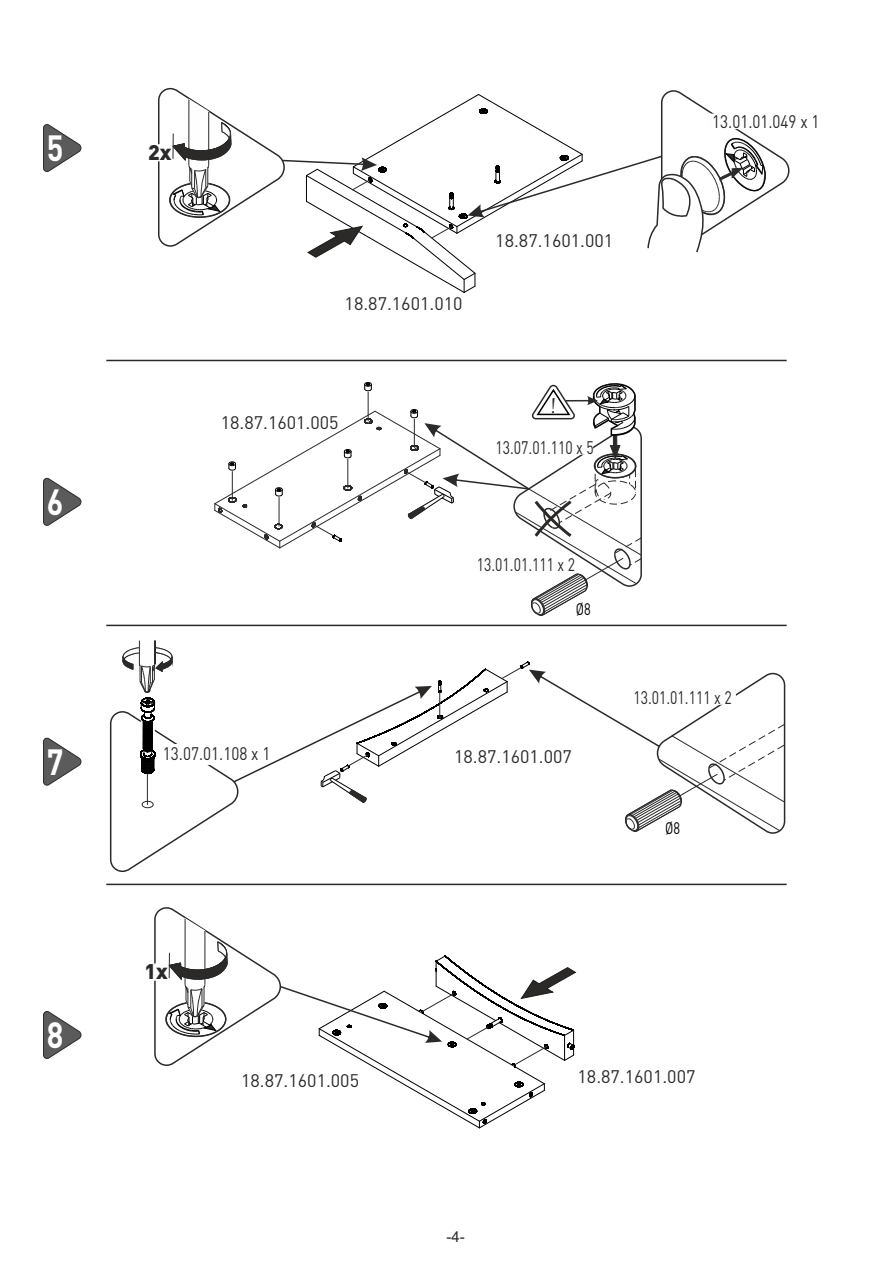
<style>
.page{position:relative;width:893px;height:1263px;background:#fff}
.page>*{position:absolute;margin:0;border:0;box-sizing:border-box;transform-origin:0 0}
.t1{font:700 36px "DINTR";color:#fefefe;scale:.85 1}
.t2{font:26.25px "Gabriola";color:#2b2a29}
.t3{font:900 21px "DINTR";color:#2b2a29}
.t4{font:18px "DINTR Regular";color:#2b2a29}
.t5{font:18px "DINTR Regular";color:#2b2a29;scale:.78 1}
.t6{font:18px "DINTR Regular";color:#2b2a29;scale:.85 1}
.t7{font:16.5px "DINTR Regular";color:#000;scale:.77 1}
.t8{font:15px "Arial";color:#2b2a29}
</style>
<div class="page">
<hr style="left:106px;top:360px;width:681px;height:1px;background:#2b2a29">
<svg style="left:43px;top:124px;width:38px;height:48px"></svg>
<svg style="left:43px;top:478px;width:38px;height:48px"></svg>
<hr style="left:106px;top:625px;width:681px;height:1px;background:#2b2a29">
<svg style="left:43px;top:1011px;width:38px;height:48px"></svg>
<hr style="left:106px;top:884px;width:681px;height:1px;background:#2b2a29">
<svg style="left:109px;top:382px;width:677px;height:491px"></svg>
<svg style="left:43px;top:738px;width:38px;height:47px"></svg>
<svg style="left:154px;top:907px;width:422px;height:222px"></svg>
<svg style="left:158px;top:87px;width:632px;height:206px"></svg>
<h1 class="t1" style="left:47px;top:135px;width:21px">5</h1>
<h1 class="t1" style="left:47px;top:489px;width:21px">6</h1>
<h1 class="t1" style="left:47px;top:749px;width:21px">7</h1>
<h1 class="t1" style="left:47px;top:1022px;width:21px">8</h1>
<p class="t3" style="left:148px;top:145px;width:25px">2x</p>
<p class="t4" style="left:345px;top:297px;width:119px">18.87.1601.010</p>
<p class="t4" style="left:221px;top:417px;width:119px">18.87.1601.005</p>
<p class="t4" style="left:495px;top:234px;width:119px">18.87.1601.001</p>
<h2 class="t2" style="left:550px;top:395px;width:8px">!</h2>
<p class="t5" style="left:495px;top:441px;width:128px">13.07.01.110 x 5</p>
<p class="t6" style="left:712px;top:115px;width:128px">13.01.01.049 x 1</p>
<p class="t5" style="left:477px;top:559px;width:128px">13.01.01.111 x 2</p>
<p class="t7" style="left:576px;top:603px;width:21px">Ø8</p>
<p class="t6" style="left:163px;top:747px;width:128px">13.07.01.108 x 1</p>
<p class="t4" style="left:454px;top:750px;width:119px">18.87.1601.007</p>
<p class="t5" style="left:633px;top:691px;width:128px">13.01.01.111 x 2</p>
<p class="t7" style="left:665px;top:822px;width:21px">Ø8</p>
<p class="t3" style="left:144px;top:964px;width:25px">1x</p>
<p class="t4" style="left:241px;top:1074px;width:119px">18.87.1601.005</p>
<p class="t4" style="left:577px;top:1070px;width:119px">18.87.1601.007</p>
<p class="t8" style="left:446px;top:1231px;width:20px">-4-</p>
</div>
